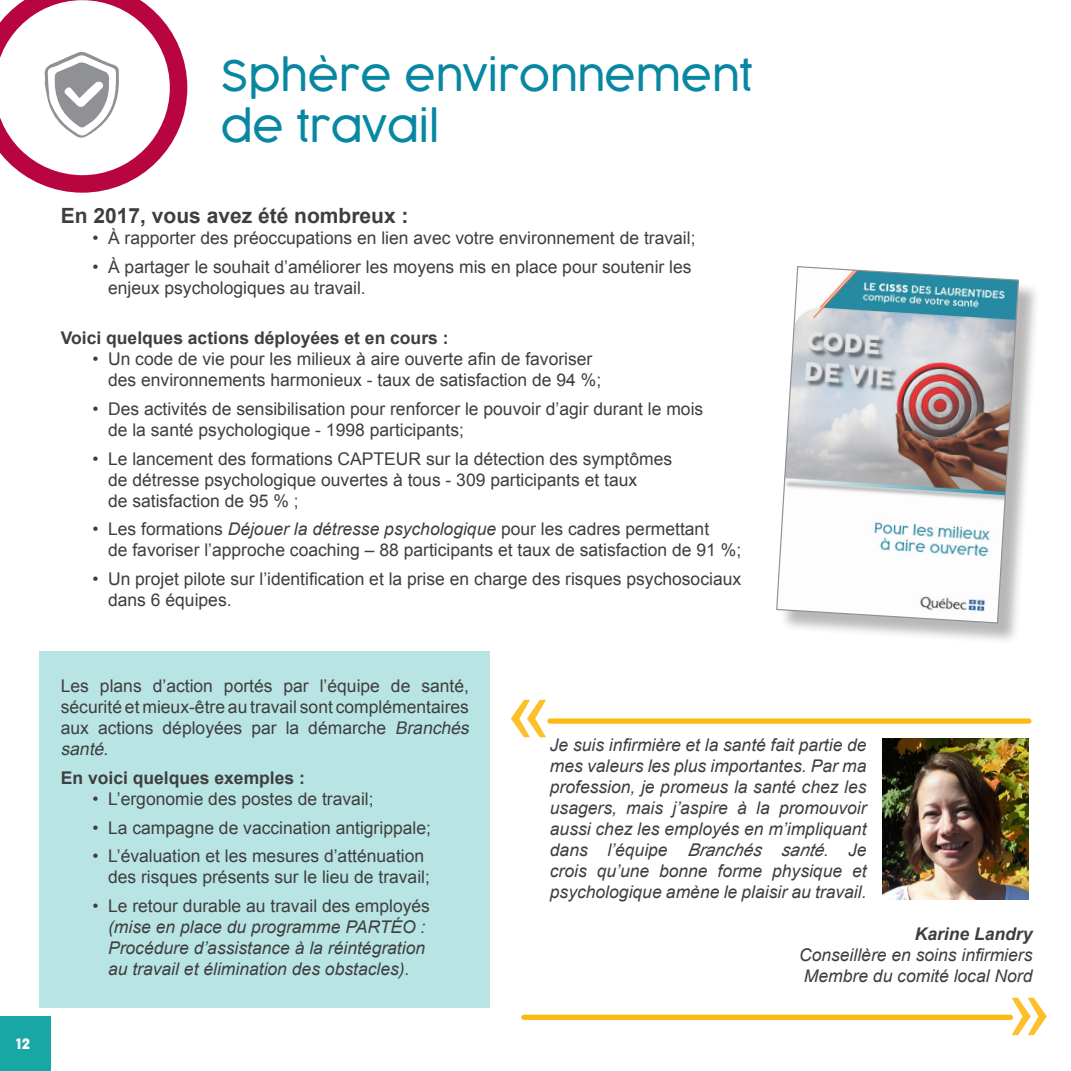
<style>
.page{position:relative;width:1071px;height:1071px;background:#fff}
.page>*{position:absolute;margin:0;border:0;box-sizing:border-box;transform-origin:0 0}
.t1{font:84px "Arial";color:#fdc02b}
.t2{font:300 42px/50.4px "Cocogoose";letter-spacing:-.01em;color:#0787a1}
.t3{font:700 21px "Arial";color:#3e3e3f}
.t4{font:17.5px/21px "Arial";color:#3e3e3f}
.t5{font:italic 17.5px/21px "Arial";color:#3e3e3f;text-align:justify}
.t6{font:700 17.5px "Arial";color:#3e3e3f}
.t7{font:14px "COCOGOOSE";color:#fff}
.s1{font-style:italic}
.s2{font-style:normal}
.s3{font-weight:700}
</style>
<div class="page">
<div style="left:0;top:1016px;width:51px;height:55px;background:#17a7a5"></div>
<div style="left:39px;top:651px;width:450px;height:357px;background:#b9e4e4"></div>
<svg style="left:0;top:0;width:187px;height:193px"></svg>
<img style="left:882px;top:738px;width:147px;height:162px">
<div style="left:779px;top:269px;width:261px;height:376px;background:#231f20;opacity:.32"></div>
<svg style="left:776px;top:266px;width:244px;height:358px"></svg>
<div style="left:524px;top:1015px;width:487px;height:5px;background:#fdb913"></div>
<div style="left:550px;top:718px;width:479px;height:6px;background:#fdb913"></div>
<p class="t7" style="left:16px;top:1033px;width:16px">12</p>
<p class="t2" style="left:220px;top:50px;width:534px">Sphère environnement de travail</p>
<p class="t3" style="left:61px;top:202px;width:349px">En 2017, vous avez été nombreux :</p>
<p class="t4" style="left:92px;top:228px;width:605px">• À rapporter des préoccupations en lien avec votre environnement de travail;</p>
<p class="t4" style="left:108px;top:256px;width:585px;text-indent:-16px">• À partager le souhait d’améliorer les moyens mis en place pour soutenir les enjeux psychologiques au travail.</p>
<p class="t6" style="left:61px;top:326px;width:389px">Voici quelques actions déployées et en cours :</p>
<p class="t4" style="left:108px;top:348px;width:495px;text-indent:-16px">• Un code de vie pour les milieux à aire ouverte afin de favoriser des environnements harmonieux - taux de satisfaction de 94 %;</p>
<p class="t4" style="left:108px;top:398px;width:597px;text-indent:-16px">• Des activités de sensibilisation pour renforcer le pouvoir d’agir durant le mois de la santé psychologique - 1998 participants;</p>
<p class="t4" style="left:108px;top:448px;width:566px;text-indent:-16px">• Le lancement des formations CAPTEUR sur la détection des symptômes de détresse psychologique ouvertes à tous - 309 participants et taux<br>de satisfaction de 95 % ;</p>
<p class="t4" style="left:108px;top:519px;width:635px;text-indent:-16px">• Les formations <span class="s1">Déjouer la détresse psychologique</span> pour les cadres permettant<br>de favoriser l’approche coaching – 88 participants et taux de satisfaction de 91 %;</p>
<p class="t4" style="left:108px;top:569px;width:635px;text-indent:-16px">• Un projet pilote sur l’identification et la prise en charge des risques psychosociaux dans 6 équipes.</p>
<p class="t4" style="left:61px;top:675px;width:414px">Les plans d’action portés par l’équipe de santé, sécurité et mieux-être au travail sont complémentaires aux actions déployées par la démarche <span class="s1">Branchés santé</span>.</p>
<p class="t6" style="left:61px;top:766px;width:246px">En voici quelques exemples :</p>
<p class="t4" style="left:92px;top:788px;width:283px">• L’ergonomie des postes de travail;</p>
<p class="t4" style="left:92px;top:817px;width:340px">• La campagne de vaccination antigrippale;</p>
<p class="t4" style="left:108px;top:846px;width:323px;text-indent:-16px">• L’évaluation et les mesures d’atténuation des risques présents sur le lieu de travail;</p>
<p class="t5" style="left:108px;top:896px;width:323px;text-align:left;text-indent:-16px"><span class="s2">• Le retour durable au travail des employés </span>(mise en place du programme PARTÉO :<br>Procédure d’assistance à la réintégration au travail et élimination des obstacles).</p>
<p class="t1" style="left:505px;top:656px;width:48px">«</p>
<p class="t5" style="left:550px;top:735px;width:318px">Je suis infirmière et la santé fait partie de mes valeurs les plus importantes. Par ma profession, je promeus la santé chez les usagers, mais j’aspire à la promouvoir aussi chez les employés en m’impliquant dans l’équipe Branchés santé. Je crois qu’une bonne forme physique et psychologique amène le plaisir au travail.</p>
<p class="t5" style="left:799px;top:924px;width:235px;text-indent:116px"><span class="s3">Karine Landry </span>Conseillère en soins infirmiers Membre du comité local Nord</p>
</div>
